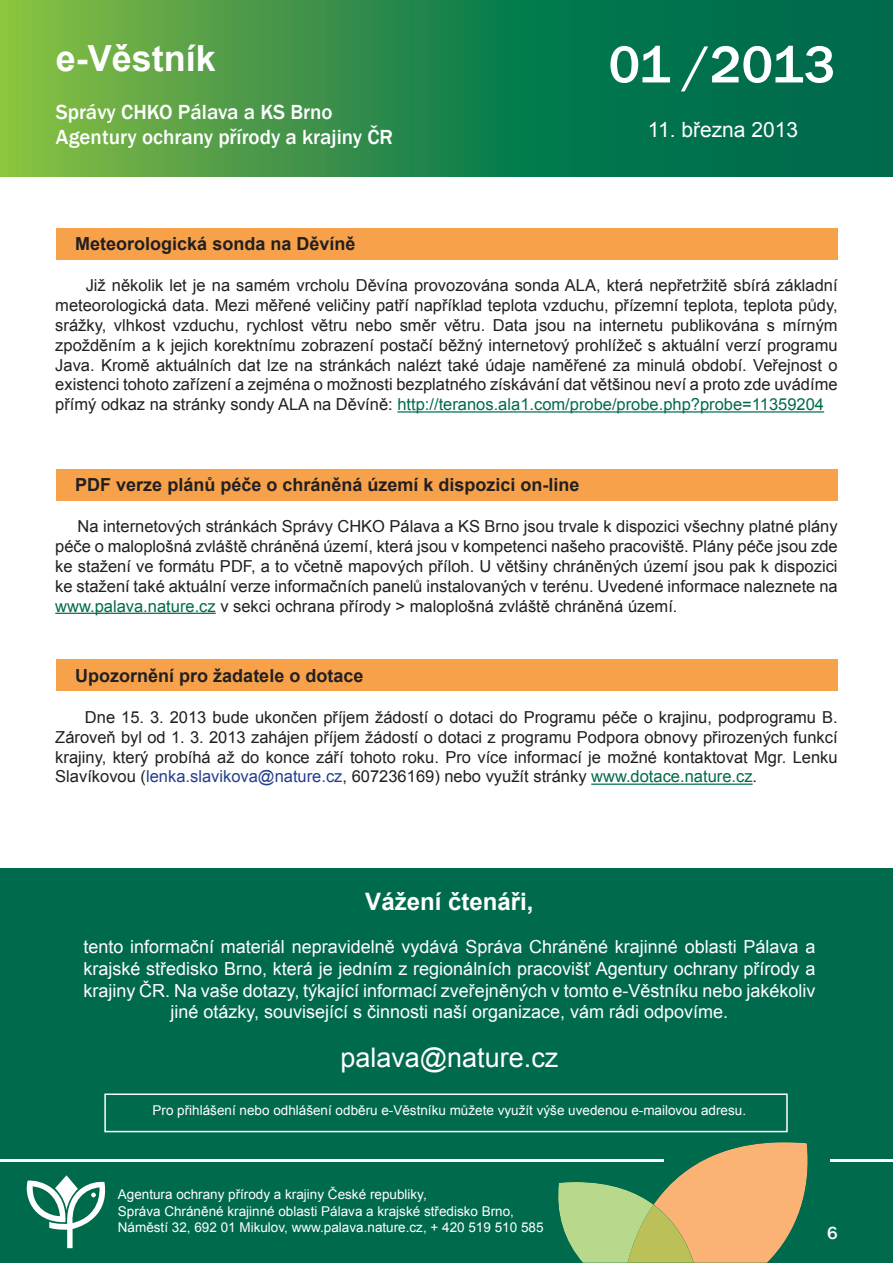
<style>
.page{position:relative;width:893px;height:1263px;background:#fff}
.page>*{position:absolute;margin:0;border:0;box-sizing:border-box;transform-origin:0 0}
.t1{font:500 54px "Franklin Gothic";letter-spacing:-.01em;color:#fff}
.t2{font:700 36px "Arial";color:#fff}
.t3{font:27px "Arial";color:#fff}
.t4{font:700 24px "Arial";color:#fff}
.t5{font:500 21px "Franklin Gothic";color:#fff}
.t6{font:21px "Arial";color:#fff}
.t7{font:18px/21.6px "Arial";color:#fff;text-align:center}
.t8{font:700 18px "Arial";color:#231f20}
.t9{font:500 18px "Franklin Gothic";color:#fff}
.t10{font:16.5px/19.8px "Arial";color:#231f20;text-align:justify}
.t11{font:13.5px "Arial";color:#fff}
.s1{color:#006a4d}
.s2{color:#253f8e}
</style>
<div class="page">
<div style="left:0;top:868px;width:893px;height:395px;background:#006a4d"></div>
<div style="left:56px;top:228px;width:782px;height:32px;background:#f7a24b"></div>
<svg style="left:0;top:0;width:893px;height:176px;background:#2a894a"></svg>
<hr style="left:397px;top:411px;width:427px;height:2px;background:#006a4d">
<svg style="left:555px;top:1142px;width:253px;height:121px"></svg>
<svg style="left:26px;top:1175px;width:80px;height:73px"></svg>
<hr style="left:0;top:1160px;width:663px;height:2px;background:#fff">
<hr style="left:830px;top:1160px;width:63px;height:2px;background:#fff">
<div style="left:104px;top:1093px;width:684px;height:39px;border:2px solid #fff"></div>
<div style="left:56px;top:469px;width:782px;height:31px;background:#f7a24b"></div>
<hr style="left:55px;top:613px;width:161px;height:1px;background:#006a4d">
<div style="left:56px;top:659px;width:782px;height:32px;background:#f7a24b"></div>
<hr style="left:591px;top:783px;width:162px;height:2px;background:#006a4d">
<p class="t2" style="left:56px;top:34px;width:162px">e-Věstník</p>
<p class="t1" style="left:608px;top:31px;width:228px">01 /2013</p>
<p class="t5" style="left:56px;top:99px;width:279px">Správy CHKO Pálava a KS Brno</p>
<p class="t5" style="left:56px;top:124px;width:339px">Agentury ochrany přírody a krajiny ČR</p>
<p class="t6" style="left:648px;top:116px;width:152px">11. března 2013</p>
<p class="t8" style="left:75px;top:232px;width:282px">Meteorologická sonda na Děvíně</p>
<p class="t10" style="left:55px;top:276px;width:784px;text-indent:30px">Již několik let je na samém vrcholu Děvína provozována sonda ALA, která nepřetržitě sbírá základní meteorologická data. Mezi měřené veličiny patří například teplota vzduchu, přízemní teplota, teplota půdy, srážky, vlhkost vzduchu, rychlost větru nebo směr větru. Data jsou na internetu publikována s mírným zpožděním a k jejich korektnímu zobrazení postačí běžný internetový prohlížeč s aktuální verzí programu Java. Kromě aktuálních dat lze na stránkách nalézt také údaje naměřené za minulá období. Veřejnost o existenci tohoto zařízení a zejména o možnosti bezplatného získávání dat většinou neví a proto zde uvádíme přímý odkaz na stránky sondy ALA na Děvíně: <span class="s1">http://teranos.ala1.com/probe/probe.php?probe=11359204</span></p>
<p class="t8" style="left:75px;top:473px;width:506px">PDF verze plánů péče o chráněná území k dispozici on-line</p>
<p class="t10" style="left:55px;top:517px;width:784px;text-indent:22px">Na internetových stránkách Správy CHKO Pálava a KS Brno jsou trvale k dispozici všechny platné plány péče o maloplošná zvláště chráněná území, která jsou v kompetenci našeho pracoviště. Plány péče jsou zde ke stažení ve formátu PDF, a to včetně mapových příloh. U většiny chráněných území jsou pak k dispozici ke stažení také aktuální verze informačních panelů instalovaných v terénu. Uvedené informace naleznete na <span class="s1">www.palava.nature.cz</span> v sekci ochrana přírody &gt; maloplošná zvláště chráněná území.</p>
<p class="t8" style="left:75px;top:663px;width:290px">Upozornění pro žadatele o dotace</p>
<p class="t10" style="left:55px;top:707px;width:784px;text-indent:30px">Dne 15. 3. 2013 bude ukončen příjem žádostí o dotaci do Programu péče o krajinu, podprogramu B.<br>Zároveň byl od 1. 3. 2013 zahájen příjem žádostí o dotaci z programu Podpora obnovy přirozených funkcí krajiny, který probíhá až do konce září tohoto roku. Pro více informací je možné kontaktovat Mgr. Lenku Slavíkovou (<span class="s2">lenka.slavikova@nature.cz</span>, 607236169) nebo využít stránky <span class="s1">www.dotace.nature.cz</span>.</p>
<p class="t4" style="left:365px;top:886px;width:170px">Vážení čtenáři,</p>
<p class="t7" style="left:83px;top:936px;width:733px">tento informační materiál nepravidelně vydává Správa Chráněné krajinné oblasti Pálava a krajské středisko Brno, která je jedním z regionálních pracovišť Agentury ochrany přírody a krajiny ČR. Na vaše dotazy, týkající informací zveřejněných v tomto e-Věstníku nebo jakékoliv jiné otázky, související s činnosti naší organizace, vám rádi odpovíme.</p>
<p class="t3" style="left:340px;top:1040px;width:219px">palava@nature.cz</p>
<p class="t11" style="left:153px;top:1102px;width:595px">Pro přihlášení nebo odhlášení odběru e-Věstníku můžete využít výše uvedenou e-mailovou adresu.</p>
<p class="t11" style="left:118px;top:1186px;width:310px">Agentura ochrany přírody a krajiny České republiky,</p>
<p class="t11" style="left:118px;top:1202px;width:398px">Správa Chráněné krajinné oblasti Pálava a krajské středisko Brno,</p>
<p class="t11" style="left:118px;top:1218px;width:427px">Náměstí 32, 692 01 Mikulov, www.palava.nature.cz, + 420 519 510 585</p>
<p class="t9" style="left:827px;top:1222px;width:12px">6</p>
</div>
